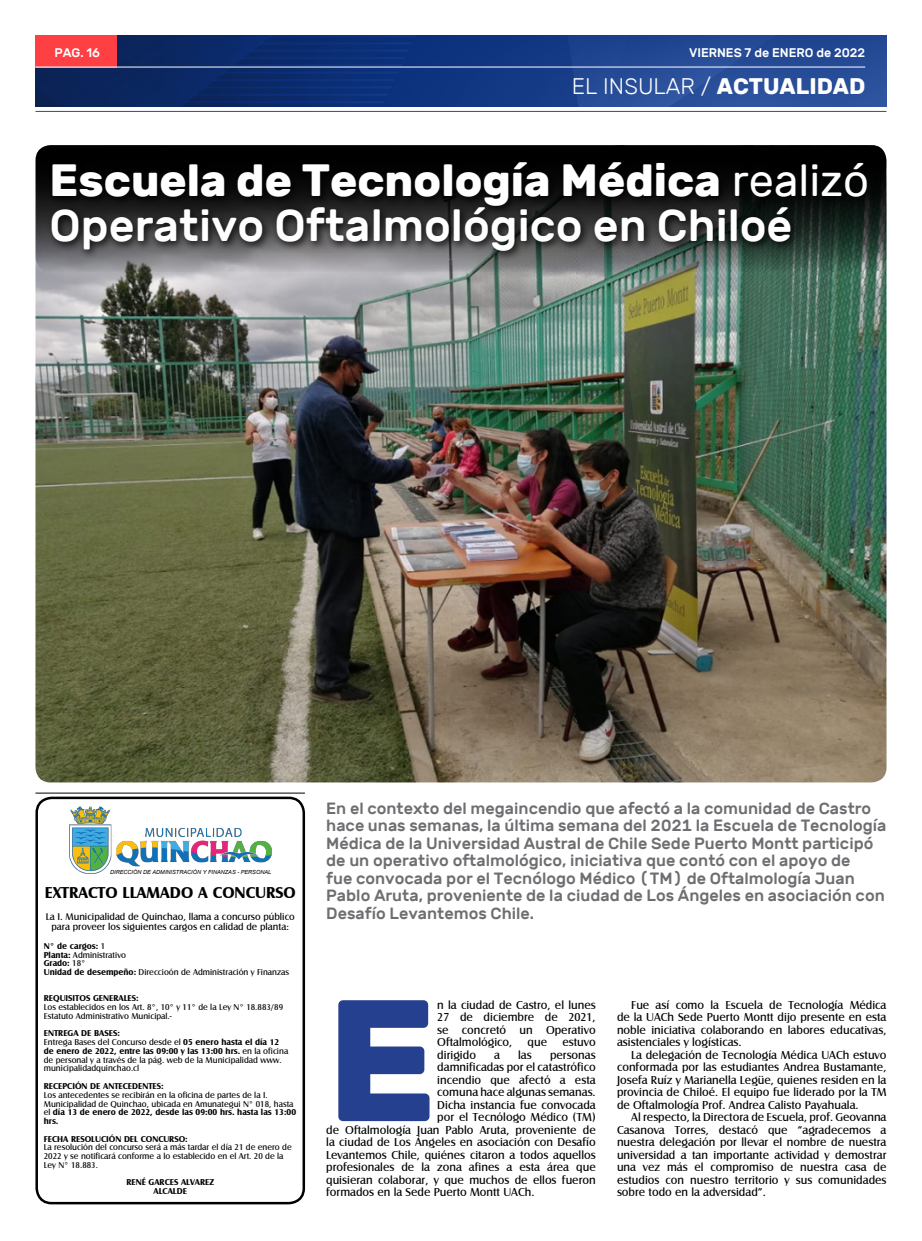
<style>
.page{position:relative;width:922px;height:1241px;background:#fff}
.page>*{position:absolute;margin:0;border:0;box-sizing:border-box;transform-origin:0 0}
.t1{font:700 172.62px "Rubik";color:#25408f}
.t2{font:500 45px/45px "Rubik";color:#fff}
.t3{font:300 22.5px "Rubik";color:#fff}
.t4{font:500 16.25px/17.5px "Rubik";color:#6d6e71}
.t5{font:700 16.25px "Castle T";color:#000}
.t6{font:500 12.5px "Rubik";color:#fff}
.t7{font:11.88px/12.5px "Castle T";color:#000;text-align:justify}
.t8{font:10px/10px "Castle T";color:#000;text-align:center}
.t9{font:8.75px/8.8px "Castle T";color:#000}
.t10{font:700 8.75px/8.8px "Castle T";color:#000;text-align:center}
.t11{font:italic 5.62px "Arial";color:#000}
.s1{font-weight:700}
.s2{font-weight:400}
</style>
<div class="page">
<img style="left:35px;top:145px;width:851px;height:637px">
<svg style="left:36px;top:145px;width:850px;height:127px;background:#3b403f"></svg>
<img style="left:35px;top:35px;width:851px;height:71px">
<div style="left:35px;top:35px;width:82px;height:32px;background:#fe3f44"></div>
<hr style="left:35px;top:67px;width:830px;height:1px;background:#fff">
<hr style="left:35px;top:111px;width:851px;height:1px;background:#1c5487">
<div style="left:47px;top:157px;width:829px;height:104px;background:#000;opacity:.85"></div>
<div style="left:35px;top:796px;width:270px;height:408px;border:2px solid #000;border-radius:15px"></div>
<img style="left:69px;top:806px;width:202px;height:67px">
<hr style="left:35px;top:792px;width:270px;height:1px;background:#000">
<p class="t6" style="left:55px;top:46px;width:47px">PAG. 16</p>
<p class="t6" style="left:689px;top:46px;width:178px">VIERNES 7 de ENERO de 2022</p>
<h3 class="t3" style="left:571px;top:74px;width:295px">EL INSULAR / <span class="s1">ACTUALIDAD</span></h3>
<h2 class="t2" style="left:50px;top:159px;width:820px"><span class="s1">Escuela de Tecnología Médica</span> <span class="s2">realizó<br></span>Operativo Oftalmológico en Chiloé</h2>
<p class="t11" style="left:110px;top:867px;width:163px">DIRECCIÓN DE ADMINISTRACIÓN Y FINANZAS - PERSONAL</p>
<h3 class="t5" style="left:45px;top:882px;width:252px">EXTRACTO LLAMADO A CONCURSO</h3>
<p class="t8" style="left:46px;top:911px;width:250px">La I. Municipalidad de Quinchao, llama a concurso público para proveer los siguientes cargos en calidad de planta:</p>
<p class="t9" style="left:44px;top:941px;width:247px"><span class="s1">N° de cargos:</span> 1<br><span class="s1">Planta:</span> Administrativo<br><span class="s1">Grado:</span> 18°<br><span class="s1">Unidad de desempeño:</span> Direccioón de Administración y Finanzas</p>
<p class="t10" style="left:44px;top:994px;width:96px">REQUISITOS GENERALES:</p>
<p class="t9" style="left:44px;top:1002px;width:241px">Los establecidos en los Art. 8°, 10° y 11° de la Ley N° 18.883/89<br>Estatuto Administrativo Municipal.-</p>
<p class="t9" style="left:44px;top:1029px;width:246px"><span class="s1">ENTREGA DE BASES:<br></span>Entrega Bases del Concurso desde el <span class="s1">05 enero hasta el día 12 de enero de 2022, entre las 09:00 y las 13:00 hrs.</span> en la oficina de personal y a través de la pág. web de la Municipalidad www. municipalidadquinchao.cl</p>
<p class="t10" style="left:44px;top:1081px;width:121px">RECEPCIÓN DE ANTECEDENTES:</p>
<p class="t9" style="left:44px;top:1090px;width:254px">Los antecedentes se recibirán en la oficina de partes de la I.<br>Municipalidad de Quinchao, ubicada en Amunategui N° 018, hasta el <span class="s1">día 13 de enero de 2022, desde las 09:00 hrs. hasta las 13:00 hrs.</span></p>
<p class="t10" style="left:44px;top:1134px;width:145px">FECHA RESOLUCIÓN DEL CONCURSO:</p>
<p class="t9" style="left:44px;top:1142px;width:249px">La resolución del concurso será a más tardar el día 21 de enero de<br>2022 y se notificará conforme a lo establecido en el Art. 20 de la<br>Ley N° 18.883.</p>
<p class="t10" style="left:126px;top:1177px;width:89px">RENÉ GARCES ALVAREZ<br>ALCALDE</p>
<p class="t4" style="left:326px;top:799px;width:561px">En el contexto del megaincendio que afectó a la comunidad de Castro hace unas semanas, la última semana del 2021 la Escuela de Tecnología Médica de la Universidad Austral de Chile Sede Puerto Montt participó de un operativo oftalmológico, iniciativa que contó con el apoyo de<br>fue convocada por el Tecnólogo Médico (TM) de Oftalmología Juan Pablo Aruta, proveniente de la ciudad de Los Ángeles en asociación con Desafío Levantemos Chile.</p>
<h1 class="t1" style="left:326px;top:959px;width:112px">E</h1>
<p class="t7" style="left:437px;top:998px;width:160px">n la ciudad de Castro, el lunes 27 de diciembre de 2021, se concretó un Operativo Oftalmológico,</p>
<p class="t7" style="left:527px;top:1035px;width:21px">que</p>
<p class="t7" style="left:562px;top:1035px;width:35px">estuvo</p>
<p class="t7" style="left:437px;top:1048px;width:40px">dirigido</p>
<p class="t7" style="left:494px;top:1048px;width:7px">a</p>
<p class="t7" style="left:518px;top:1048px;width:15px">las</p>
<p class="t7" style="left:550px;top:1048px;width:47px">personas</p>
<p class="t7" style="left:437px;top:1060px;width:160px">damnificadas por el catastrófico</p>
<p class="t7" style="left:437px;top:1073px;width:160px">incendio que afectó a esta</p>
<p class="t7" style="left:437px;top:1085px;width:160px">comuna hace algunas semanas.</p>
<p class="t7" style="left:437px;top:1098px;width:160px">Dicha instancia fue convocada</p>
<p class="t7" style="left:437px;top:1110px;width:160px">por el Tecnólogo Médico (TM)</p>
<p class="t7" style="left:326px;top:1123px;width:271px">de Oftalmología Juan Pablo Aruta, proveniente de</p>
<p class="t7" style="left:326px;top:1135px;width:271px">la ciudad de Los Ángeles en asociación con Desafío</p>
<p class="t7" style="left:326px;top:1148px;width:271px">Levantemos Chile, quiénes citaron a todos aquellos</p>
<p class="t7" style="left:326px;top:1160px;width:271px">profesionales de la zona afines a esta área que</p>
<p class="t7" style="left:326px;top:1173px;width:271px">quisieran colaborar, y que muchos de ellos fueron</p>
<p class="t7" style="left:326px;top:1185px;width:210px">formados en la Sede Puerto Montt UACh.</p>
<p class="t7" style="left:617px;top:998px;width:271px;text-indent:14px">Fue así como la Escuela de Tecnología Médica de la UACh Sede Puerto Montt dijo presente en esta noble iniciativa colaborando en labores educativas, asistenciales y logísticas.</p>
<p class="t7" style="left:617px;top:1048px;width:271px;text-indent:14px">La delegación de Tecnología Médica UACh estuvo conformada por las estudiantes Andrea Bustamante, Josefa Ruíz y Marianella Legüe, quienes residen en la provincia de Chiloé. El equipo fue liderado por la TM de Oftalmología Prof. Andrea Calisto Payahuala.</p>
<p class="t7" style="left:617px;top:1110px;width:271px;text-indent:14px">Al respecto, la Directora de Escuela, prof. Geovanna Casanova Torres, destacó que “agradecemos a nuestra delegación por llevar el nombre de nuestra universidad a tan importante actividad y demostrar una vez más el compromiso de nuestra casa de estudios con nuestro territorio y sus comunidades sobre todo en la adversidad”.</p>
</div>
